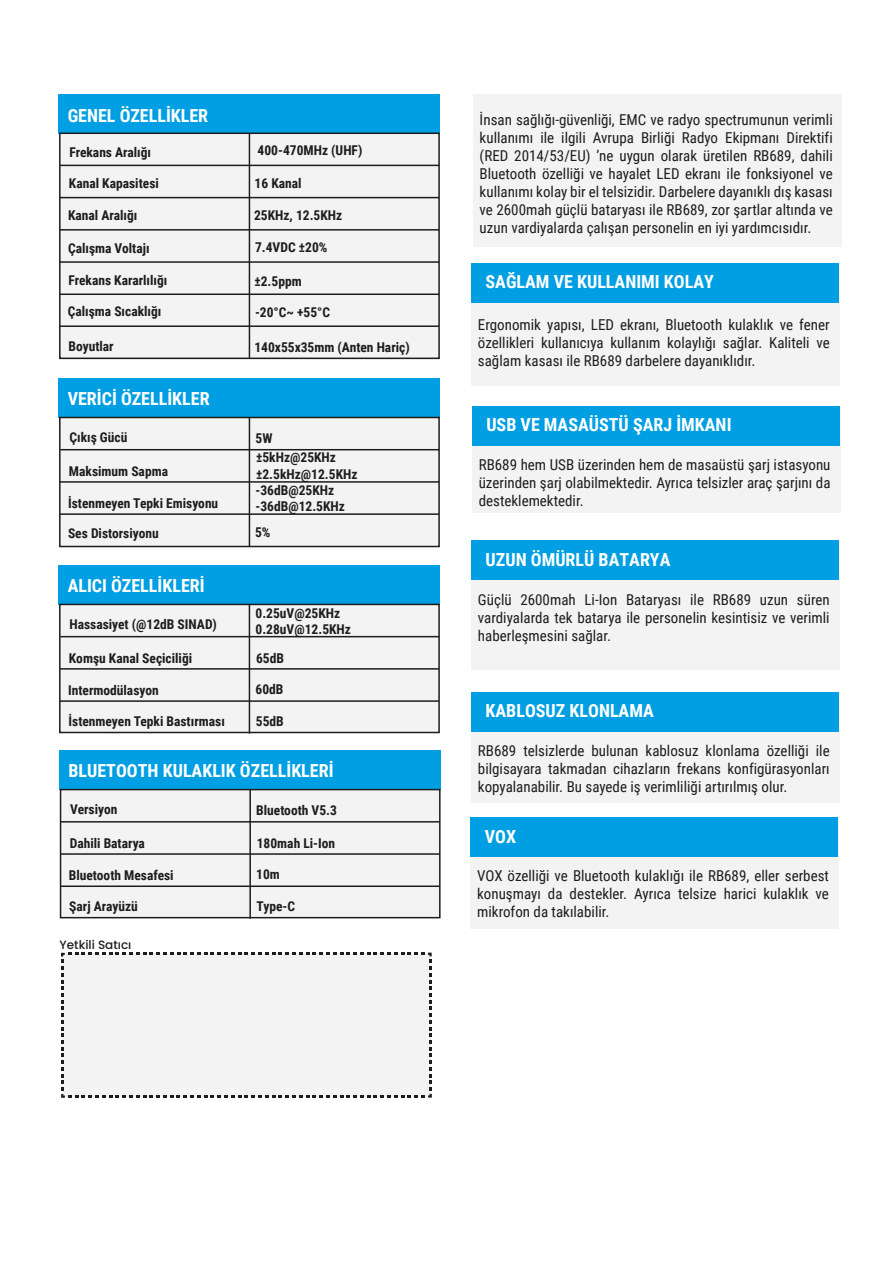
<style>
.page{position:relative;width:893px;height:1263px;background:#fff}
.page>*{position:absolute;margin:0;border:0;box-sizing:border-box;transform-origin:0 0}
.t1{font:700 18px "Roboto Condensed";color:#fff}
.t2{font:15px/18px "Roboto Condensed";color:#1d1d1b;text-align:justify}
.t3{font:700 13.5px/16px "Roboto Condensed";color:#1d1d1b}
.t4{font:500 12px "Poppins";color:#1d1d1b}
</style>
<div class="page">
<div style="left:471px;top:263px;width:369px;height:122px;background:#f3f3f4"></div>
<div style="left:471px;top:263px;width:368px;height:39px;background:#009fe3"></div>
<div style="left:472px;top:406px;width:368px;height:106px;background:#f3f3f4"></div>
<div style="left:472px;top:406px;width:368px;height:39px;background:#009fe3"></div>
<div style="left:471px;top:541px;width:369px;height:128px;background:#f3f3f4"></div>
<div style="left:471px;top:541px;width:368px;height:39px;background:#009fe3"></div>
<div style="left:471px;top:692px;width:369px;height:111px;background:#f3f3f4"></div>
<div style="left:471px;top:692px;width:368px;height:39px;background:#009fe3"></div>
<div style="left:471px;top:817px;width:368px;height:112px;background:#f3f3f4"></div>
<div style="left:471px;top:817px;width:367px;height:40px;background:#009fe3"></div>
<div style="left:59px;top:134px;width:380px;height:225px;background:#f3f3f4"></div>
<div style="left:58px;top:94px;width:382px;height:40px;background:#009fe3"></div>
<div style="left:59px;top:133px;width:381px;height:226px;border:2px solid #1d1d1b"></div>
<hr style="left:60px;top:293px;width:379px;height:2px;background:#1d1d1b">
<hr style="left:60px;top:325px;width:379px;height:2px;background:#1d1d1b">
<hr style="left:60px;top:261px;width:379px;height:2px;background:#1d1d1b">
<hr style="left:60px;top:229px;width:379px;height:2px;background:#1d1d1b">
<hr style="left:60px;top:197px;width:379px;height:1px;background:#1d1d1b">
<hr style="left:60px;top:165px;width:379px;height:1px;background:#1d1d1b">
<hr style="left:249px;top:134px;width:1px;height:224px;background:#1d1d1b">
<div style="left:59px;top:418px;width:380px;height:128px;background:#f3f3f4"></div>
<div style="left:58px;top:378px;width:382px;height:39px;background:#009fe3"></div>
<div style="left:59px;top:417px;width:381px;height:130px;border:2px solid #1d1d1b"></div>
<hr style="left:60px;top:513px;width:379px;height:2px;background:#1d1d1b">
<hr style="left:60px;top:481px;width:379px;height:2px;background:#1d1d1b">
<hr style="left:60px;top:449px;width:379px;height:1px;background:#1d1d1b">
<hr style="left:249px;top:417px;width:1px;height:129px;background:#1d1d1b">
<div style="left:59px;top:604px;width:380px;height:129px;background:#f3f3f4"></div>
<div style="left:58px;top:565px;width:382px;height:39px;background:#009fe3"></div>
<div style="left:59px;top:604px;width:381px;height:129px;border:2px solid #1d1d1b"></div>
<hr style="left:60px;top:700px;width:379px;height:2px;background:#1d1d1b">
<hr style="left:60px;top:668px;width:379px;height:2px;background:#1d1d1b">
<hr style="left:60px;top:636px;width:379px;height:1px;background:#1d1d1b">
<hr style="left:249px;top:604px;width:1px;height:129px;background:#1d1d1b">
<div style="left:60px;top:790px;width:380px;height:128px;background:#f3f3f4"></div>
<div style="left:59px;top:750px;width:382px;height:40px;background:#009fe3"></div>
<div style="left:60px;top:789px;width:381px;height:129px;border:2px solid #1d1d1b"></div>
<hr style="left:61px;top:885px;width:379px;height:2px;background:#1d1d1b">
<hr style="left:61px;top:853px;width:379px;height:2px;background:#1d1d1b">
<hr style="left:61px;top:821px;width:379px;height:1px;background:#1d1d1b">
<hr style="left:249px;top:790px;width:2px;height:129px;background:#1d1d1b">
<div style="left:473px;top:94px;width:368px;height:153px;background:#f3f3f4"></div>
<div style="left:61px;top:953px;width:371px;height:145px;background:#f3f3f4"></div>
<p class="t1" style="left:68px;top:102px;width:142px">GENEL ÖZELLİKLER</p>
<p class="t3" style="left:69px;top:144px;width:83px">Frekans Aralığı</p>
<p class="t3" style="left:69px;top:175px;width:91px">Kanal Kapasitesi</p>
<p class="t3" style="left:68px;top:207px;width:71px">Kanal Aralığı</p>
<p class="t3" style="left:68px;top:239px;width:83px">Çalışma Voltajı</p>
<p class="t3" style="left:69px;top:272px;width:100px">Frekans Kararlılığı</p>
<p class="t3" style="left:68px;top:303px;width:95px">Çalışma Sıcaklığı</p>
<p class="t3" style="left:258px;top:142px;width:106px">400-470MHz (UHF)</p>
<p class="t3" style="left:255px;top:175px;width:48px">16 Kanal</p>
<p class="t3" style="left:254px;top:207px;width:90px">25KHz, 12.5KHz</p>
<p class="t3" style="left:255px;top:239px;width:74px">7.4VDC ±20%</p>
<p class="t3" style="left:254px;top:273px;width:49px">±2.5ppm</p>
<p class="t3" style="left:255px;top:304px;width:77px">-20°C~ +55°C</p>
<p class="t3" style="left:69px;top:338px;width:47px">Boyutlar</p>
<p class="t3" style="left:254px;top:338px;width:157px">140x55x35mm (Anten Hariç)</p>
<p class="t1" style="left:68px;top:386px;width:143px">VERİCİ ÖZELLİKLER</p>
<p class="t3" style="left:69px;top:429px;width:59px">Çıkış Gücü</p>
<p class="t3" style="left:69px;top:463px;width:101px">Maksimum Sapma</p>
<p class="t3" style="left:68px;top:495px;width:152px">İstenmeyen Tepki Emisyonu</p>
<p class="t3" style="left:68px;top:524px;width:92px">Ses Distorsiyonu</p>
<p class="t3" style="left:256px;top:427px;width:82px;line-height:20px">5W ±5kHz@25KHz</p>
<p class="t3" style="left:256px;top:465px;width:104px">±2.5kHz@12.5KHz -36dB@25KHz -36dB@12.5KHz</p>
<p class="t3" style="left:255px;top:524px;width:17px">5%</p>
<p class="t1" style="left:68px;top:573px;width:138px">ALICI ÖZELLİKLERİ</p>
<p class="t3" style="left:69px;top:616px;width:149px">Hassasiyet (@12dB SINAD)</p>
<p class="t3" style="left:69px;top:650px;width:125px">Komşu Kanal Seçiciliği</p>
<p class="t3" style="left:68px;top:681px;width:92px">Intermodülasyon</p>
<p class="t3" style="left:256px;top:604px;width:97px">0.25uV@25KHz<br>0.28uV@12.5KHz</p>
<p class="t3" style="left:256px;top:650px;width:29px">65dB</p>
<p class="t3" style="left:256px;top:680px;width:29px">60dB</p>
<p class="t3" style="left:69px;top:712px;width:158px">İstenmeyen Tepki Bastırması</p>
<p class="t3" style="left:256px;top:713px;width:29px">55dB</p>
<p class="t1" style="left:68px;top:758px;width:267px">BLUETOOTH KULAKLIK ÖZELLİKLERİ</p>
<p class="t3" style="left:70px;top:801px;width:49px">Versiyon</p>
<p class="t3" style="left:70px;top:835px;width:77px">Dahili Batarya</p>
<p class="t3" style="left:69px;top:867px;width:106px">Bluetooth Mesafesi</p>
<p class="t3" style="left:256px;top:801px;width:82px">Bluetooth V5.3</p>
<p class="t3" style="left:257px;top:835px;width:80px">180mah Li-Ion</p>
<p class="t3" style="left:256px;top:865px;width:25px">10m</p>
<p class="t3" style="left:69px;top:897px;width:70px">Şarj Arayüzü</p>
<p class="t3" style="left:257px;top:898px;width:40px">Type-C</p>
<p class="t4" style="left:60px;top:938px;width:73px">Yetkili Satıcı</p>
<p class="t2" style="left:480px;top:110px;width:355px">İnsan sağlığı-güvenliği, EMC ve radyo spectrumunun verimli kullanımı ile ilgili Avrupa Birliği Radyo Ekipmanı Direktifi (RED 2014/53/EU) ’ne uygun olarak üretilen RB689, dahili Bluetooth özelliği ve hayalet LED ekranı ile fonksiyonel ve kullanımı kolay bir el telsizidir. Darbelere dayanıklı dış kasası ve 2600mah güçlü bataryası ile RB689, zor şartlar altında ve uzun vardiyalarda çalışan personelin en iyi yardımcısıdır.</p>
<p class="t1" style="left:486px;top:269px;width:230px">SAĞLAM VE KULLANIMI KOLAY</p>
<p class="t2" style="left:478px;top:315px;width:353px">Ergonomik yapısı, LED ekranı, Bluetooth kulaklık ve fener özellikleri kullanıcıya kullanım kolaylığı sağlar. Kaliteli ve sağlam kasası ile RB689 darbelere dayanıklıdır.</p>
<p class="t1" style="left:486px;top:412px;width:247px">USB VE MASAÜSTÜ ŞARJ İMKANI</p>
<p class="t2" style="left:479px;top:455px;width:353px">RB689 hem USB üzerinden hem de masaüstü şarj istasyonu üzerinden şarj olabilmektedir. Ayrıca telsizler araç şarjını da desteklemektedir.</p>
<p class="t1" style="left:486px;top:547px;width:186px">UZUN ÖMÜRLÜ BATARYA</p>
<p class="t2" style="left:478px;top:590px;width:353px">Güçlü 2600mah Li-Ion Bataryası ile RB689 uzun süren vardiyalarda tek batarya ile personelin kesintisiz ve verimli haberleşmesini sağlar.</p>
<p class="t1" style="left:486px;top:698px;width:170px">KABLOSUZ KLONLAMA</p>
<p class="t2" style="left:478px;top:741px;width:353px">RB689 telsizlerde bulunan kablosuz klonlama özelliği ile bilgisayara takmadan cihazların frekans konfigürasyonları kopyalanabilir. Bu sayede iş verimliliği artırılmış olur.</p>
<p class="t1" style="left:485px;top:824px;width:33px">VOX</p>
<p class="t2" style="left:477px;top:866px;width:353px">VOX özelliği ve Bluetooth kulaklığı ile RB689, eller serbest konuşmayı da destekler. Ayrıca telsize harici kulaklık ve mikrofon da takılabilir.</p>
</div>
